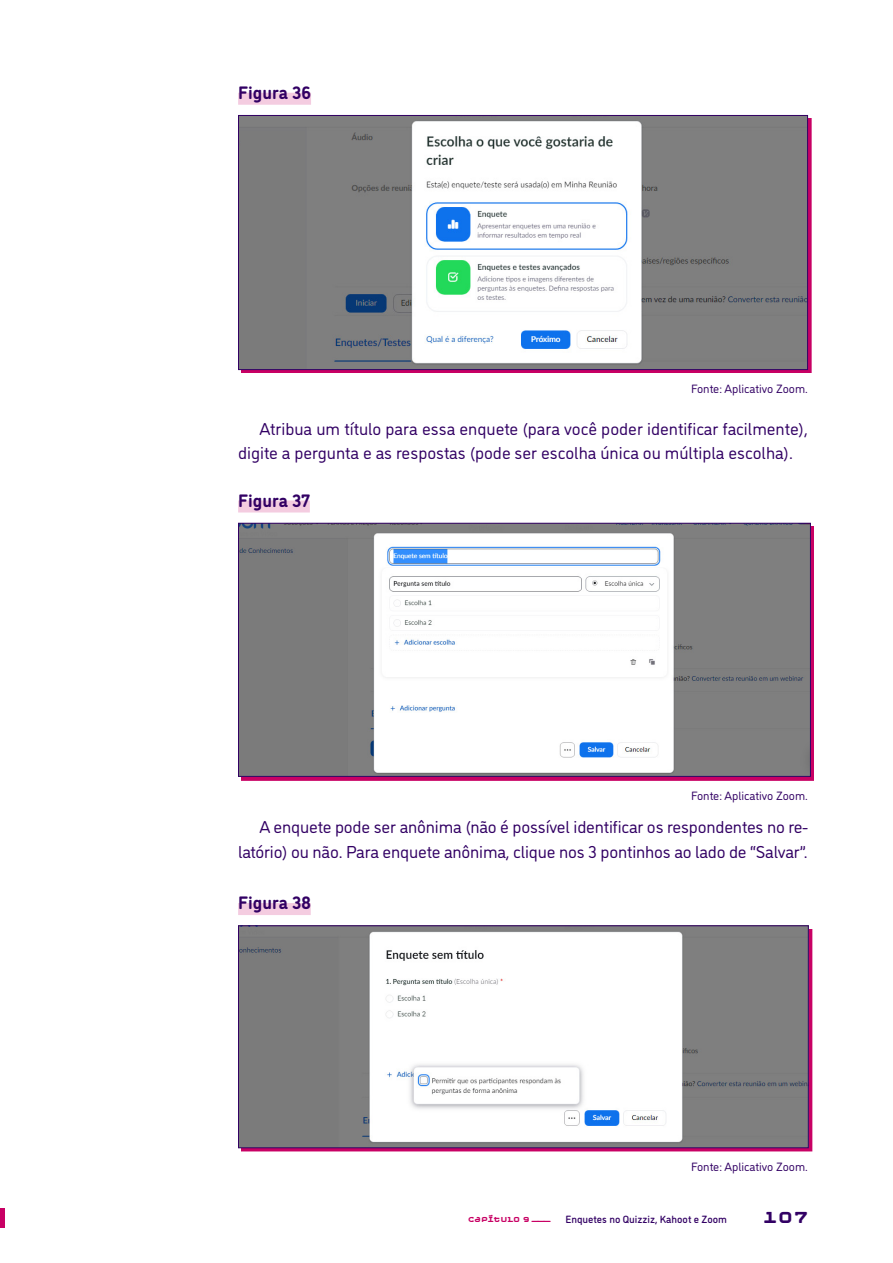
<style>
.page{position:relative;width:893px;height:1263px;background:#fff}
.page>*{position:absolute;margin:0;border:0;box-sizing:border-box;transform-origin:0 0}
.t1{font:700 18px "DI Nosaur";color:#320064}
.t2{font:17.25px/24.8px "DI Nosaur";letter-spacing:-.01em;color:#320064}
.t3{font:700 16.5px "Moby";color:#320064}
.t4{font:12px "DI Nosaur";color:#320064}
.t5{font:500 10.5px "DI Nosaur";color:#320064}
.t6{font:700 7.5px "Moby";color:#c80064}
</style>
<div class="page">
<div style="left:0;top:1208px;width:5px;height:20px;background:#c80064"></div>
<div style="left:238px;top:93px;width:73px;height:12px;background:#f4cce0"></div>
<div style="left:238px;top:500px;width:72px;height:12px;background:#f4cce0"></div>
<div style="left:238px;top:903px;width:73px;height:12px;background:#f4cce0"></div>
<img style="left:240px;top:117px;width:566px;height:251px">
<div style="left:238px;top:115px;width:570px;height:255px;border:1px solid #320064"></div>
<img style="left:240px;top:525px;width:569px;height:250px">
<div style="left:238px;top:523px;width:573px;height:254px;border:1px solid #320064"></div>
<img style="left:240px;top:927px;width:567px;height:219px">
<div style="left:238px;top:925px;width:571px;height:223px;border:1px solid #320064"></div>
<p class="t1" style="left:238px;top:79px;width:74px">Figura 36</p>
<p class="t4" style="left:691px;top:380px;width:118px">Fonte: Aplicativo Zoom.</p>
<p class="t2" style="left:238px;top:415px;width:571px;text-indent:21px">Atribua um título para essa enquete (para você poder identificar facilmente), digite a pergunta e as respostas (pode ser escolha única ou múltipla escolha).</p>
<p class="t1" style="left:238px;top:486px;width:73px">Figura 37</p>
<p class="t4" style="left:691px;top:787px;width:118px">Fonte: Aplicativo Zoom.</p>
<p class="t2" style="left:238px;top:813px;width:571px;text-align:right">A enquete pode ser anônima (não é possível identificar os respondentes no re&shy;latório) ou não. Para enquete anônima, clique nos 3 pontinhos ao lado de “Salvar”.</p>
<p class="t1" style="left:238px;top:889px;width:74px">Figura 38</p>
<p class="t4" style="left:691px;top:1158px;width:118px">Fonte: Aplicativo Zoom.</p>
<p class="t6" style="left:468px;top:1214px;width:84px">CAPÍTULO 9 ___</p>
<p class="t5" style="left:565px;top:1211px;width:163px">Enquetes no Quizziz, Kahoot e Zoom</p>
<p class="t3" style="left:762px;top:1207px;width:48px">107</p>
</div>
